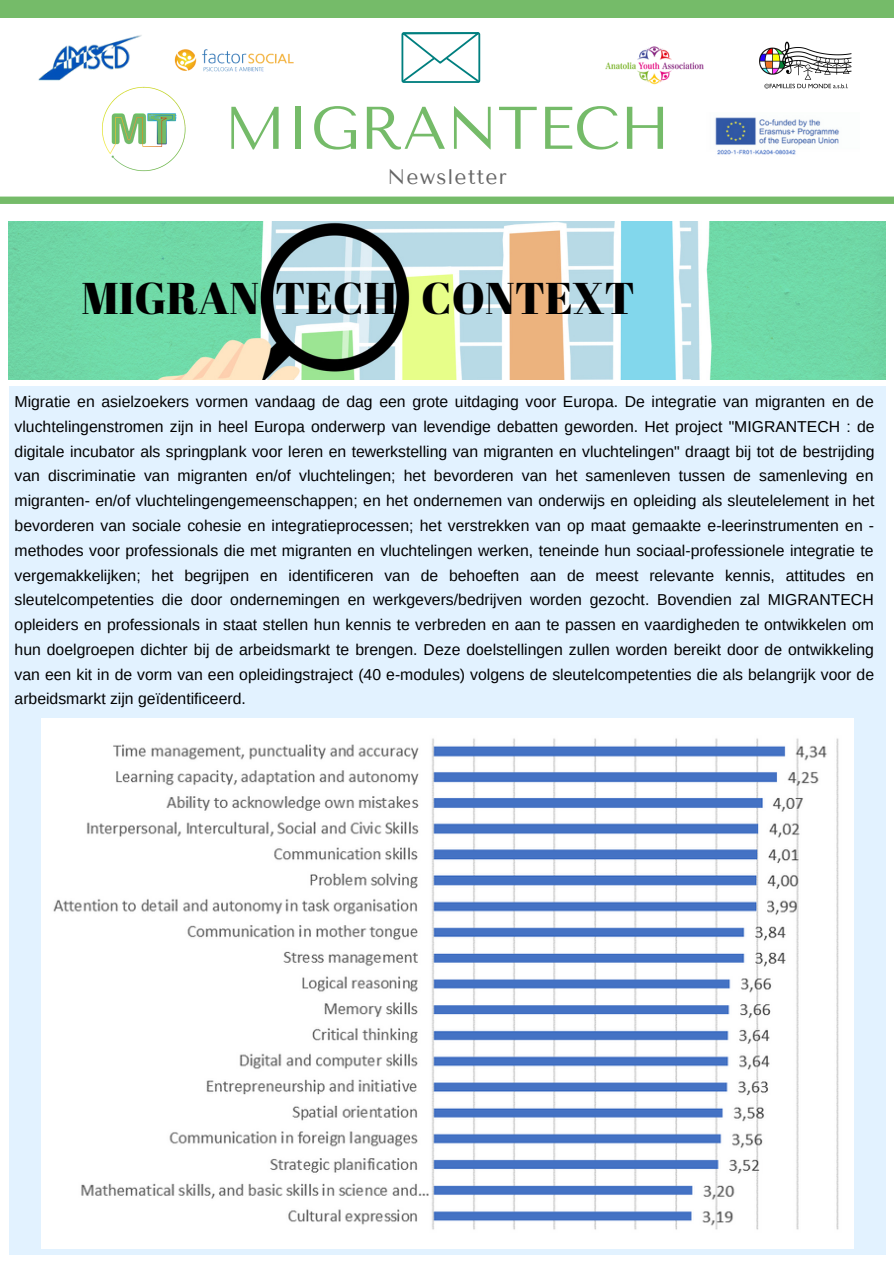
<style>
.page{position:relative;width:894px;height:1264px;background:#fff}
.page>*{position:absolute;margin:0;border:0;box-sizing:border-box;transform-origin:0 0}
.t1{font:60px "Tenor Sans";color:#75bb69}
.t2{font:44.4px "Abril Fatface";color:#000}
.t3{font:21px "Tenor Sans";letter-spacing:.05em;color:#666}
.t4{font:15.75px/24.8px "Arimo";color:#000;text-align:justify}
</style>
<div class="page">
<svg style="left:0;top:17px;width:893px;height:187px"></svg>
<div style="left:0;top:0;width:893px;height:17px;background:#75bb69"></div>
<img style="left:750px;top:33px;width:109px;height:63px">
<img style="left:35px;top:33px;width:108px;height:48px">
<img style="left:597px;top:20px;width:114px;height:104px">
<img style="left:167px;top:39px;width:132px;height:42px">
<img style="left:77px;top:77px;width:132px;height:95px">
<img style="left:702px;top:112px;width:157px;height:46px">
<img style="left:9px;top:222px;width:876px;height:157px">
<div style="left:9px;top:386px;width:876px;height:868px;background:#e2f2ff"></div>
<img style="left:42px;top:718px;width:810px;height:530px">
<svg style="left:401px;top:32px;width:79px;height:51px"></svg>
<p class="t1" style="left:224px;top:94px;width:447px">MIGRANTECH</p>
<p class="t3" style="left:387px;top:165px;width:121px">Newsletter</p>
<p class="t2" style="left:81px;top:267px;width:555px">MIGRAN TECH CONTEXT</p>
<p class="t4" style="left:15px;top:389px;width:861px">Migratie en asielzoekers vormen vandaag de dag een grote uitdaging voor Europa. De integratie van migranten en de vluchtelingenstromen zijn in heel Europa onderwerp van levendige debatten geworden. Het project "MIGRANTECH : de digitale incubator als springplank voor leren en tewerkstelling van migranten en vluchtelingen" draagt bij tot de bestrijding van discriminatie van migranten en/of vluchtelingen; het bevorderen van het samenleven tussen de samenleving en migranten- en/of vluchtelingengemeenschappen; en het ondernemen van onderwijs en opleiding als sleutelelement in het bevorderen van sociale cohesie en integratieprocessen; het verstrekken van op maat gemaakte e-leerinstrumenten en - methodes voor professionals die met migranten en vluchtelingen werken, teneinde hun sociaal-professionele integratie te vergemakkelijken; het begrijpen en identificeren van de behoeften aan de meest relevante kennis, attitudes en sleutelcompetenties die door ondernemingen en werkgevers/bedrijven worden gezocht. Bovendien zal MIGRANTECH opleiders en professionals in staat stellen hun kennis te verbreden en aan te passen en vaardigheden te ontwikkelen om hun doelgroepen dichter bij de arbeidsmarkt te brengen. Deze doelstellingen zullen worden bereikt door de ontwikkeling van een kit in de vorm van een opleidingstraject (40 e-modules) volgens de sleutelcompetenties die als belangrijk voor de arbeidsmarkt zijn geïdentificeerd.</p>
</div>
